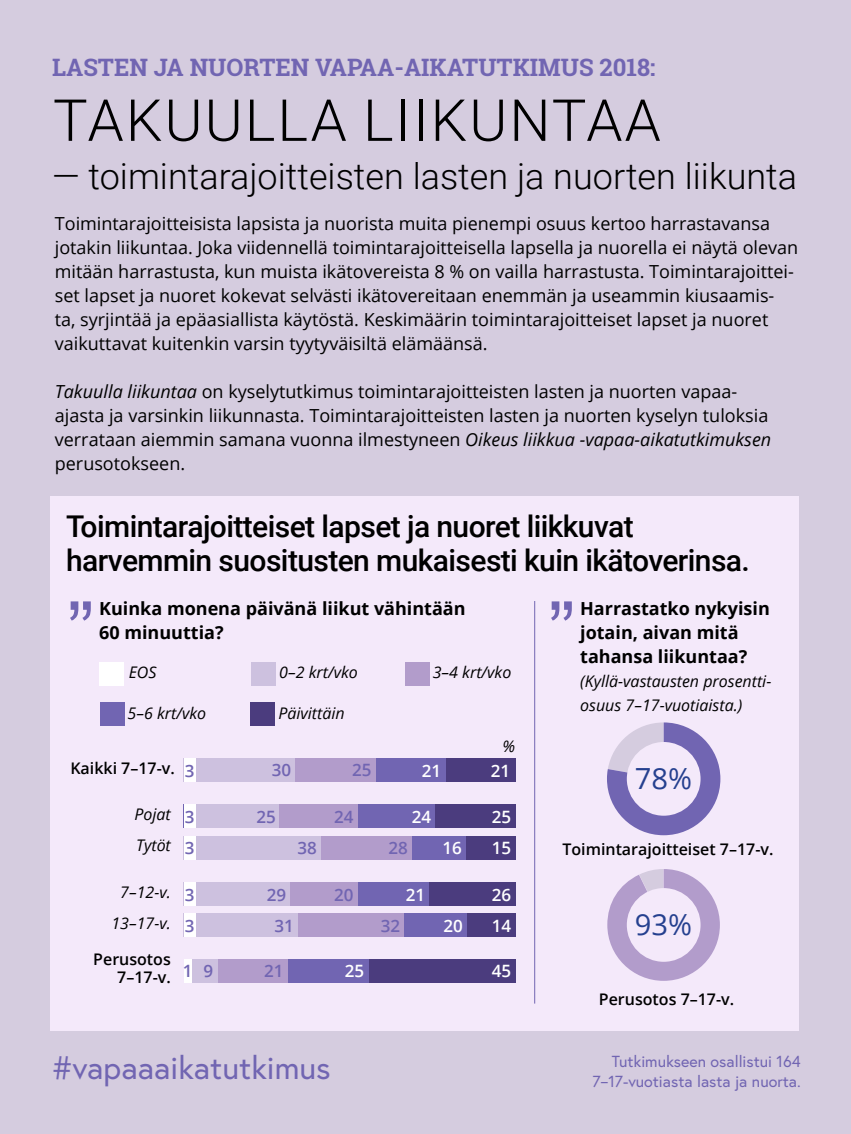
<style>
.page{position:relative;width:851px;height:1134px;background:#fff}
.page>*{position:absolute;margin:0;border:0;box-sizing:border-box;transform-origin:0 0}
.t1{font:82px "Arial";color:#7165b2}
.t2{font:300 58px "Roboto";letter-spacing:.035em;color:#000}
.t3{font:300 36px "Roboto";color:#000}
.t4{font:32px "Europa";color:#7165b2}
.t5{font:500 30px/34px "Roboto";letter-spacing:-.02em;color:#000}
.t6{font:29.2px "Open Sans";color:#25408f}
.t7{font:700 24px "Roboto Slab";color:#7165b2}
.t8{font:18px/24px "Open Sans";color:#000}
.t9{font:700 18px/24px "Open Sans";color:#000}
.t10{font:600 17px/31px "Open Sans";color:#7165b2}
.t11{font:600 17px/31.4px "Open Sans";color:#fff}
.t12{font:italic 16px/24px "Open Sans";color:#000}
.t13{font:600 16px/18px "Open Sans";color:#000;text-align:right}
.t14{font:16px "Europa";color:#7165b2}
.s1{font-style:italic}
.s2{font-family:"Open Sans"}
</style>
<div class="page">
<div style="left:0;top:0;width:850px;height:1134px;background:#d5ccdf"></div>
<div style="left:51px;top:496px;width:748px;height:534px;background:#f4e9fa"></div>
<svg style="left:607px;top:869px;width:112px;height:112px"></svg>
<div style="left:184px;top:759px;width:331px;height:23px;background:#4b3c7e"></div>
<div style="left:184px;top:805px;width:331px;height:23px;background:#4b3c7e"></div>
<div style="left:184px;top:836px;width:331px;height:23px;background:#4b3c7e"></div>
<div style="left:184px;top:882px;width:331px;height:23px;background:#4b3c7e"></div>
<div style="left:184px;top:913px;width:331px;height:24px;background:#4b3c7e"></div>
<div style="left:184px;top:959px;width:331px;height:23px;background:#4b3c7e"></div>
<div style="left:184px;top:759px;width:261px;height:23px;background:#7165b2"></div>
<div style="left:184px;top:805px;width:251px;height:23px;background:#7165b2"></div>
<div style="left:184px;top:836px;width:281px;height:23px;background:#7165b2"></div>
<div style="left:184px;top:882px;width:245px;height:23px;background:#7165b2"></div>
<div style="left:184px;top:913px;width:283px;height:24px;background:#7165b2"></div>
<div style="left:184px;top:959px;width:184px;height:23px;background:#7165b2"></div>
<hr style="left:534px;top:601px;width:1px;height:402px;background:#7165b2">
<div style="left:99px;top:662px;width:24px;height:23px;background:#fff"></div>
<div style="left:252px;top:662px;width:24px;height:23px;background:#cdc1df"></div>
<div style="left:405px;top:662px;width:24px;height:23px;background:#b29ccb"></div>
<div style="left:100px;top:703px;width:24px;height:23px;background:#7165b2"></div>
<div style="left:251px;top:703px;width:24px;height:23px;background:#4b3c7e"></div>
<svg style="left:607px;top:722px;width:113px;height:113px"></svg>
<div style="left:626px;top:742px;width:74px;height:74px;background:#f4e9fa;border-radius:50%"></div>
<div style="left:626px;top:888px;width:74px;height:74px;background:#f4e9fa;border-radius:50%"></div>
<div style="left:184px;top:759px;width:191px;height:23px;background:#b29ccb"></div>
<div style="left:184px;top:805px;width:173px;height:23px;background:#b29ccb"></div>
<div style="left:184px;top:836px;width:228px;height:23px;background:#b29ccb"></div>
<div style="left:184px;top:882px;width:173px;height:23px;background:#b29ccb"></div>
<div style="left:184px;top:913px;width:219px;height:24px;background:#b29ccb"></div>
<div style="left:184px;top:959px;width:103px;height:23px;background:#b29ccb"></div>
<div style="left:184px;top:759px;width:111px;height:23px;background:#cdc1df"></div>
<div style="left:184px;top:805px;width:94px;height:23px;background:#cdc1df"></div>
<div style="left:184px;top:836px;width:137px;height:23px;background:#cdc1df"></div>
<div style="left:184px;top:882px;width:106px;height:23px;background:#cdc1df"></div>
<div style="left:184px;top:913px;width:114px;height:24px;background:#cdc1df"></div>
<div style="left:184px;top:959px;width:33px;height:23px;background:#cdc1df"></div>
<div style="left:184px;top:759px;width:12px;height:23px;background:#fff"></div>
<div style="left:184px;top:805px;width:12px;height:23px;background:#fff"></div>
<div style="left:184px;top:836px;width:12px;height:23px;background:#fff"></div>
<div style="left:184px;top:882px;width:12px;height:23px;background:#fff"></div>
<div style="left:184px;top:913px;width:12px;height:24px;background:#fff"></div>
<div style="left:184px;top:959px;width:7px;height:23px;background:#fff"></div>
<h3 class="t7" style="left:52px;top:51px;width:604px">LASTEN JA NUORTEN VAPAA-AIKATUTKIMUS 2018:</h3>
<h2 class="t2" style="left:53px;top:80px;width:609px">TAKUULLA LIIKUNTAA</h2>
<h3 class="t3" style="left:52px;top:151px;width:746px">— toimintarajoitteisten lasten ja nuorten liikunta</h3>
<p class="t8" style="left:55px;top:211px;width:744px">Toimintarajoitteisista lapsista ja nuorista muita pienempi osuus kertoo harrastavansa jotakin liikuntaa. Joka viidennellä toimintarajoitteisella lapsella ja nuorella ei näytä olevan mitään harrastusta, kun muista ikätovereista 8 % on vailla harrastusta. Toimintarajoittei&shy;set lapset ja nuoret kokevat selvästi ikätovereitaan enemmän ja useammin kiusaamis&shy;ta, syrjintää ja epäasiallista käytöstä. Keskimäärin toimintarajoitteiset lapset ja nuoret vaikuttavat kuitenkin varsin tyytyväisiltä elämäänsä.</p>
<p class="t8" style="left:55px;top:379px;width:717px"><span class="s1">Takuulla liikuntaa</span> on kyselytutkimus toimintarajoitteisten lasten ja nuorten vapaa&shy;ajasta ja varsinkin liikunnasta. Toimintarajoitteisten lasten ja nuorten kyselyn tuloksia verrataan aiemmin samana vuonna ilmestyneen <span class="s1">Oikeus liikkua -vapaa-aikatutkimuksen </span>perusotokseen.</p>
<h3 class="t5" style="left:66px;top:508px;width:685px">Toimintarajoitteiset lapset ja nuoret liikkuvat harvemmin suositusten mukaisesti kuin ikätoverinsa.</h3>
<p class="t9" style="left:99px;top:596px;width:368px">Kuinka monena päivänä liikut vähintään<br>60 minuuttia?</p>
<p class="t9" style="left:580px;top:596px;width:191px">Harrastatko nykyisin jotain, aivan mitä tahansa liikuntaa?</p>
<p class="t12" style="left:580px;top:668px;width:193px">(Kyllä-vastausten prosentti&shy;osuus 7–17-vuotiaista.)</p>
<h1 class="t1" style="left:67px;top:578px;width:29px">”</h1>
<h1 class="t1" style="left:548px;top:578px;width:29px">”</h1>
<p class="t12" style="left:129px;top:660px;width:29px">EOS</p>
<p class="t12" style="left:279px;top:660px;width:80px">0–2 krt/vko</p>
<p class="t12" style="left:432px;top:660px;width:80px">3–4 krt/vko</p>
<p class="t12" style="left:128px;top:701px;width:80px">5–6 krt/vko</p>
<p class="t12" style="left:278px;top:701px;width:68px">Päivittäin</p>
<p class="t13" style="left:70px;top:759px;width:106px">Kaikki 7–17-v.</p>
<p class="t12" style="left:134px;top:801px;width:38px">Pojat</p>
<p class="t12" style="left:136px;top:832px;width:36px">Tytöt</p>
<p class="t12" style="left:111px;top:876px;width:61px;line-height:31.6px;text-align:center">7–12-v.<br>13–17-v.</p>
<p class="t13" style="left:93px;top:950px;width:79px">Perusotos<br>7–17-v.</p>
<p class="t10" style="left:185px;top:755px;width:11px">3</p>
<p class="t10" style="left:185px;top:800px;width:11px">3<br>3</p>
<p class="t10" style="left:185px;top:878px;width:11px">3<br>3</p>
<p class="t10" style="left:183px;top:955px;width:11px">1</p>
<p class="t10" style="left:203px;top:955px;width:11px">9</p>
<p class="t10" style="left:272px;top:754px;width:21px">30</p>
<p class="t10" style="left:256px;top:801px;width:21px">25</p>
<p class="t10" style="left:352px;top:754px;width:21px">25</p>
<p class="t10" style="left:334px;top:801px;width:21px">24</p>
<p class="t11" style="left:422px;top:754px;width:21px">21</p>
<p class="t11" style="left:412px;top:800px;width:21px">24</p>
<p class="t10" style="left:297px;top:832px;width:21px">38</p>
<p class="t10" style="left:388px;top:832px;width:21px">28</p>
<p class="t11" style="left:442px;top:832px;width:21px">16</p>
<p class="t10" style="left:266px;top:878px;width:29px;text-align:center">29<br>31</p>
<p class="t10" style="left:334px;top:878px;width:21px">20</p>
<p class="t11" style="left:405px;top:878px;width:21px">21</p>
<p class="t10" style="left:381px;top:909px;width:21px">32</p>
<p class="t11" style="left:443px;top:909px;width:21px">20</p>
<p class="t10" style="left:264px;top:955px;width:21px">21</p>
<p class="t11" style="left:345px;top:955px;width:21px">25</p>
<h3 class="t4" style="left:52px;top:1047px;width:280px">#vapaaaikatutkimus</h3>
<p class="t12" style="left:502px;top:733px;width:14px">%</p>
<p class="t11" style="left:491px;top:754px;width:21px">21</p>
<p class="t11" style="left:492px;top:800px;width:21px">25<br>15</p>
<p class="t11" style="left:492px;top:878px;width:21px">26<br>14</p>
<p class="t11" style="left:492px;top:955px;width:21px">45</p>
<h3 class="t6" style="left:635px;top:758px;width:59px">78%</h3>
<p class="t13" style="left:562px;top:840px;width:212px">Toimintarajoitteiset 7–17-v.</p>
<h3 class="t6" style="left:635px;top:904px;width:59px">93%</h3>
<p class="t13" style="left:598px;top:989px;width:137px">Perusotos 7–17-v.</p>
<p class="t14" style="left:611px;top:1051px;width:190px">Tutkimukseen osallistui 164</p>
<p class="t14" style="left:592px;top:1071px;width:210px">7<span class="s2">–</span>17-vuotiasta lasta ja nuorta.</p>
</div>
